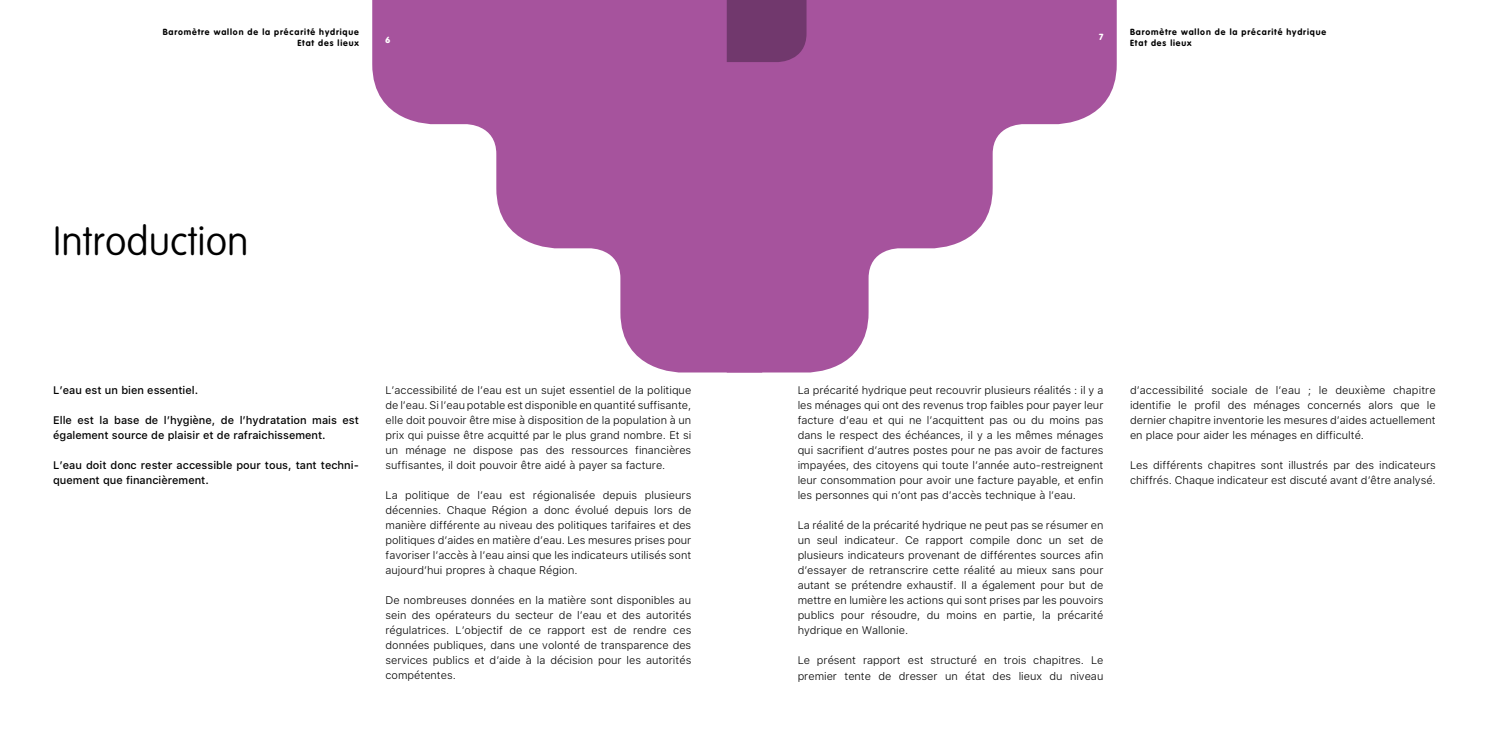
<style>
.page{position:relative;width:1489px;height:745px;background:#fff}
.page>*{position:absolute;margin:0;border:0;box-sizing:border-box;transform-origin:0 0}
.t1{font:100 40px "VAG Rounded";color:#000}
.t2{font:300 11px/15px "SF Pro Text";color:#000;text-align:justify}
.t3{font:500 11px/15px "SF Pro Text";color:#000}
.t4{font:700 8.75px/11.2px "VAG Rounded";letter-spacing:.1em;color:#000}
.t5{font:900 8.75px "VAG Rounded";color:#fff}
</style>
<div class="page">
<svg style="left:372px;top:0;width:354px;height:372px;fill:#a6539d"></svg>
<svg style="left:726px;top:0;width:390px;height:372px;fill:#a6539d"></svg>
<div style="left:726px;top:0;width:80px;height:62px;background:#71386d"></div>
<p class="t4" style="left:163px;top:26px;width:198px;text-align:right">Baromètre wallon de la précarité hydrique<br>Etat des lieux</p>
<p class="t5" style="left:1099px;top:32px;width:6px">7</p>
<p class="t5" style="left:385px;top:35px;width:6px">6</p>
<p class="t4" style="left:1129px;top:26px;width:198px">Baromètre wallon de la précarité hydrique<br>Etat des lieux</p>
<h1 class="t1" style="left:53px;top:218px;width:197px">Introduction</h1>
<p class="t3" style="left:53px;top:383px;width:146px">L’eau est un bien essentiel.</p>
<p class="t3" style="left:53px;top:413px;width:307px">Elle est la base de l’hygiène, de l’hydratation mais est également source de plaisir et de rafraichissement.</p>
<p class="t3" style="left:53px;top:458px;width:307px">L’eau doit donc rester accessible pour tous, tant techni&shy;quement que financièrement.</p>
<p class="t2" style="left:385px;top:383px;width:307px">L’accessibilité de l’eau est un sujet essentiel de la politique de l’eau. Si l’eau potable est disponible en quantité suffisante, elle doit pouvoir être mise à disposition de la population à un prix qui puisse être acquitté par le plus grand nombre. Et si un ménage ne dispose pas des ressources financières suffisantes, il doit pouvoir être aidé à payer sa facture.</p>
<p class="t2" style="left:385px;top:488px;width:307px">La politique de l’eau est régionalisée depuis plusieurs décennies. Chaque Région a donc évolué depuis lors de manière différente au niveau des politiques tarifaires et des politiques d’aides en matière d’eau. Les mesures prises pour favoriser l’accès à l’eau ainsi que les indicateurs utilisés sont aujourd’hui propres à chaque Région.</p>
<p class="t2" style="left:385px;top:593px;width:307px">De nombreuses données en la matière sont disponibles au sein des opérateurs du secteur de l’eau et des autorités régulatrices. L’objectif de ce rapport est de rendre ces données publiques, dans une volonté de transparence des services publics et d’aide à la décision pour les autorités compétentes.</p>
<p class="t2" style="left:797px;top:383px;width:307px">La précarité hydrique peut recouvrir plusieurs réalités : il y a les ménages qui ont des revenus trop faibles pour payer leur facture d’eau et qui ne l’acquittent pas ou du moins pas dans le respect des échéances, il y a les mêmes ménages qui sacrifient d’autres postes pour ne pas avoir de factures impayées, des citoyens qui toute l’année auto-restreignent leur consommation pour avoir une facture payable, et enfin les personnes qui n’ont pas d’accès technique à l’eau.</p>
<p class="t2" style="left:797px;top:518px;width:307px">La réalité de la précarité hydrique ne peut pas se résumer en un seul indicateur. Ce rapport compile donc un set de plusieurs indicateurs provenant de différentes sources afin d’essayer de retranscrire cette réalité au mieux sans pour autant se prétendre exhaustif. Il a également pour but de mettre en lumière les actions qui sont prises par les pouvoirs publics pour résoudre, du moins en partie, la précarité hydrique en Wallonie.</p>
<p class="t2" style="left:797px;top:653px;width:307px">Le présent rapport est structuré en trois chapitres. Le premier tente de dresser un état des lieux du niveau</p>
<p class="t2" style="left:1129px;top:383px;width:307px">d’accessibilité sociale de l’eau ; le deuxième chapitre identifie le profil des ménages concernés alors que le dernier chapitre inventorie les mesures d’aides actuellement en place pour aider les ménages en difficulté.</p>
<p class="t2" style="left:1129px;top:458px;width:307px">Les différents chapitres sont illustrés par des indicateurs chiffrés. Chaque indicateur est discuté avant d’être analysé.</p>
</div>
